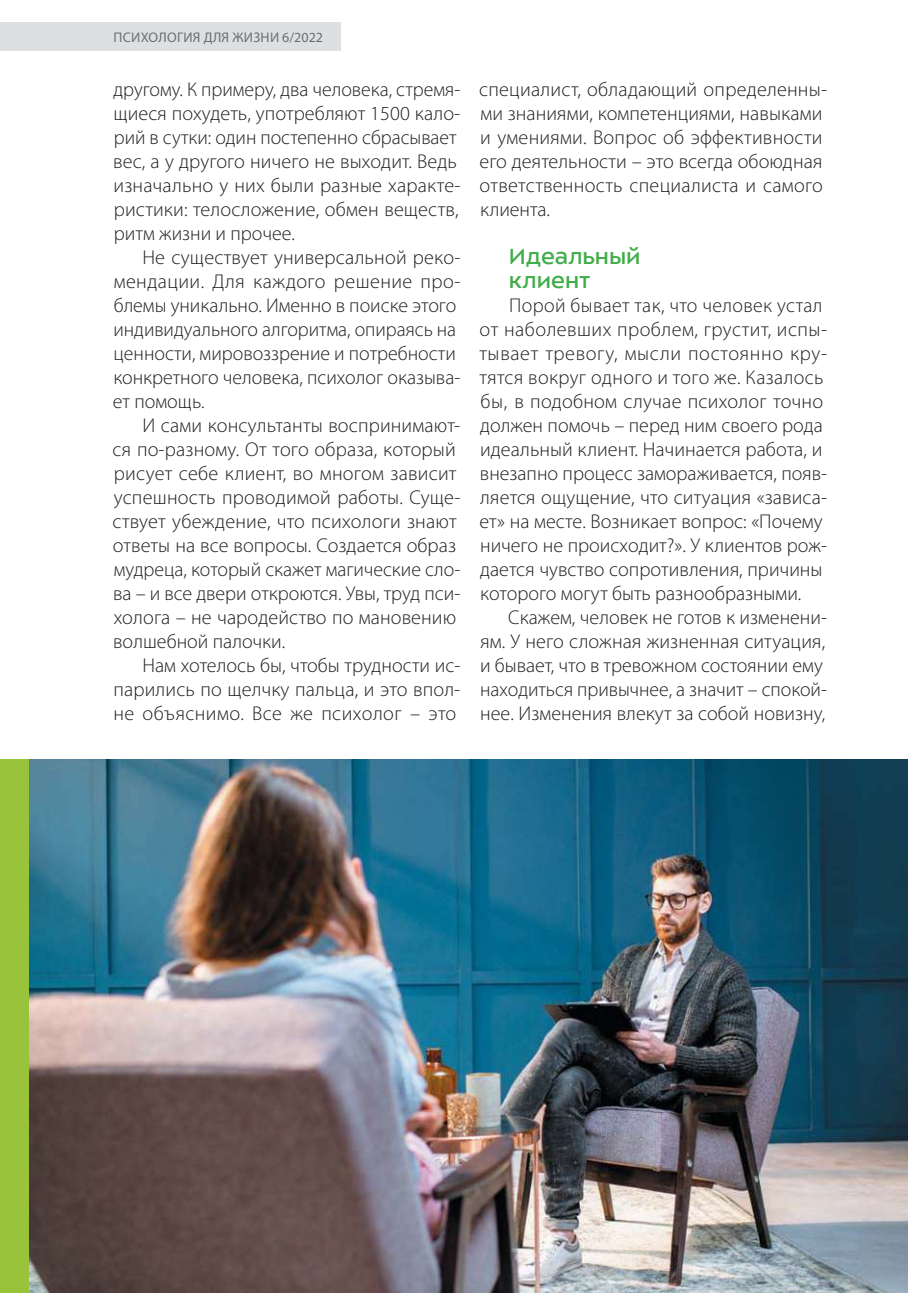
<style>
.page{position:relative;width:908px;height:1293px;background:#fff}
.page>*{position:absolute;margin:0;border:0;box-sizing:border-box;transform-origin:0 0}
.t1{font:24px/24px "ALS Sector";color:#41ad49}
.t2{font:300 20px/24px "Myriad Pro";letter-spacing:.005em;color:#231f20}
.t3{font:14px "Myriad Pro";letter-spacing:.02em;color:#6d6e70}
</style>
<div class="page">
<div style="left:1px;top:23px;width:340px;height:28px;background:#dedfe0"></div>
<img style="left:29px;top:759px;width:878px;height:533px">
<div style="left:1px;top:759px;width:28px;height:533px;background:#9ac33c"></div>
<p class="t3" style="left:114px;top:29px;width:211px">ПСИХОЛОГИЯ ДЛЯ ЖИЗНИ 6/2022</p>
<p class="t2" style="left:113px;top:77px;width:348px">другому. К примеру, два человека, стремя&shy;щиеся похудеть, употребляют 1500 кало&shy;рий в сутки: один постепенно сбрасывает вес, а у другого ничего не выходит. Ведь изначально у них были разные характе&shy;ристики: телосложение, обмен веществ, ритм жизни и прочее.</p>
<p class="t2" style="left:113px;top:245px;width:349px;text-indent:30px">Не существует универсальной реко&shy;мендации. Для каждого решение про&shy;блемы уникально. Именно в поиске этого индивидуального алгоритма, опираясь на ценности, мировоззрение и потребности конкретного человека, психолог оказыва&shy;ет помощь.</p>
<p class="t2" style="left:112px;top:413px;width:349px;text-indent:30px">И сами консультанты воспринимают&shy;ся по-разному. От того образа, который рисует себе клиент, во многом зависит успешность проводимой работы. Суще&shy;ствует убеждение, что психологи знают ответы на все вопросы. Создается образ мудреца, который скажет магические сло&shy;ва – и все двери откроются. Увы, труд пси&shy;холога – не чародейство по мановению волшебной палочки.</p>
<p class="t2" style="left:113px;top:653px;width:348px;text-align:justify;text-indent:29px">Нам хотелось бы, чтобы трудности ис&shy;парились по щелчку пальца, и это впол&shy;не объяснимо. Все же психолог – это</p>
<p class="t2" style="left:479px;top:77px;width:349px">специалист, обладающий определенны&shy;ми знаниями, компетенциями, навыками и умениями. Вопрос об эффективности его деятельности – это всегда обоюдная ответственность специалиста и самого клиента.</p>
<p class="t1" style="left:508px;top:247px;width:133px">Идеальный клиент</p>
<p class="t2" style="left:479px;top:293px;width:349px;text-indent:30px">Порой бывает так, что человек устал от наболевших проблем, грустит, испы&shy;тывает тревогу, мысли постоянно кру&shy;тятся вокруг одного и того же. Казалось бы, в подобном случае психолог точно должен помочь – перед ним своего рода идеальный клиент. Начинается работа, и внезапно процесс замораживается, появ&shy;ляется ощущение, что ситуация «зависа&shy;ет» на месте. Возникает вопрос: «Почему ничего не происходит?». У клиентов рож&shy;дается чувство сопротивления, причины которого могут быть разнообразными.</p>
<p class="t2" style="left:480px;top:605px;width:348px;text-indent:28px">Скажем, человек не готов к изменени&shy;ям. У него сложная жизненная ситуация, и бывает, что в тревожном состоянии ему находиться привычнее, а значит – спокой&shy;нее. Изменения влекут за собой новизну,</p>
</div>
